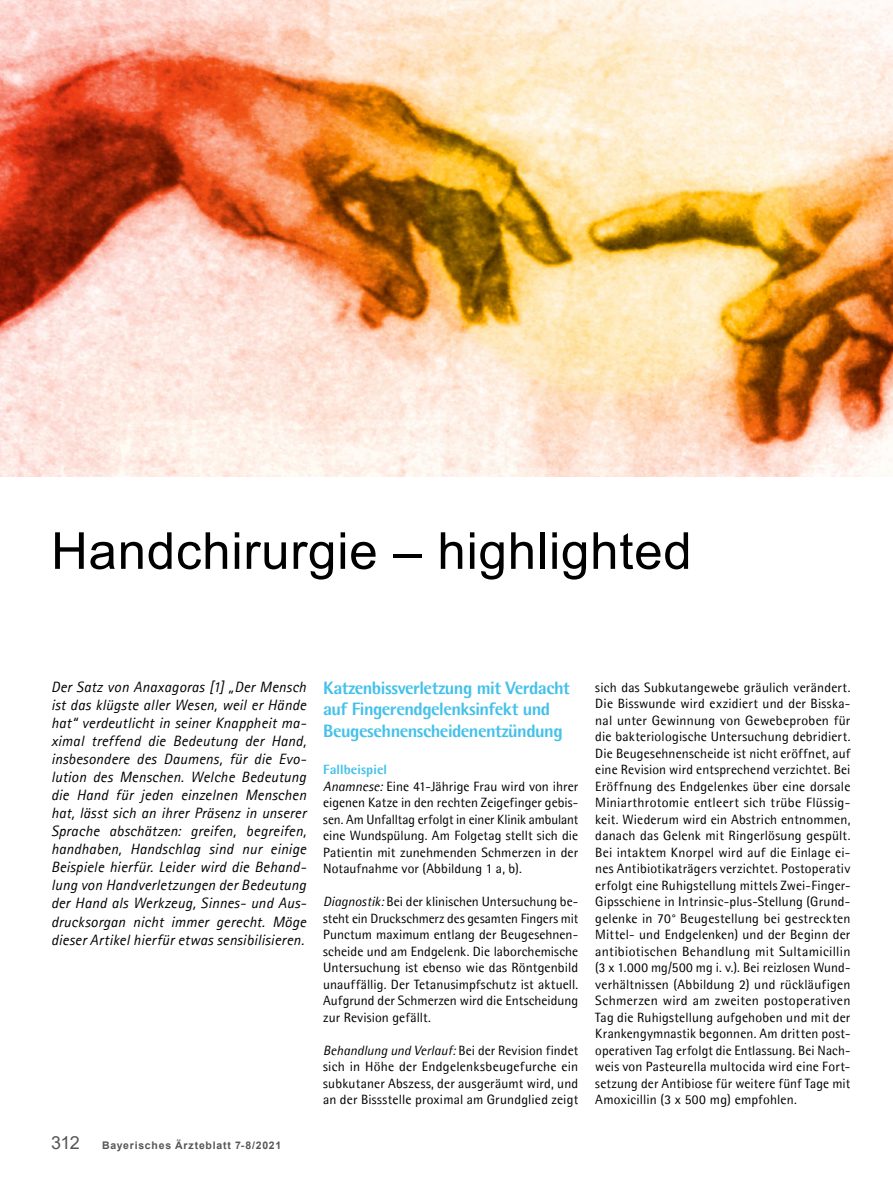
<style>
.page{position:relative;width:893px;height:1191px;background:#fff}
.page>*{position:absolute;margin:0;border:0;box-sizing:border-box;transform-origin:0 0}
.t1{font:51px "Arial";letter-spacing:.015em;color:#000}
.t2{font:800 18px/21px "Agfa Rotis Semisans";letter-spacing:-.03em;color:#44c1ea}
.t3{font:italic 15px/18px "Agfa Rotis Sans Serif";letter-spacing:.01em;color:#000;text-align:justify}
.t4{font:13.5px/16.5px "Agfa Rotis Semisans";letter-spacing:.005em;color:#000;text-align:justify}
.t5{font:700 10.5px "Arial";letter-spacing:.07em;color:#575654}
.s1{font-weight:400;font-size:18px}
.s2{font-weight:800;color:#44c1ea}
.s3{font-style:italic}
</style>
<div class="page">
<img style="left:0;top:0;width:893px;height:476px">
<h1 class="t1" style="left:51px;top:516px;width:642px">Handchirurgie – highlighted</h1>
<p class="t3" style="left:51px;top:678px;width:257px">Der Satz von Anaxagoras [1] „Der Mensch ist das klügste aller Wesen, weil er Hände hat“ verdeutlicht in seiner Knappheit ma&shy;ximal treffend die Bedeutung der Hand, insbesondere des Daumens, für die Evo&shy;lution des Menschen. Welche Bedeutung die Hand für jeden einzelnen Menschen hat, lässt sich an ihrer Präsenz in unserer Sprache abschätzen: greifen, begreifen, handhaben, Handschlag sind nur einige Beispiele hierfür. Leider wird die Behand&shy;lung von Handverletzungen der Bedeutung der Hand als Werkzeug, Sinnes- und Aus&shy;drucksorgan nicht immer gerecht. Möge dieser Artikel hierfür etwas sensibilisieren.</p>
<p class="t5" style="left:51px;top:1137px;width:232px"><span class="s1">312</span> Bayerisches Ärzteblatt 7-8/2021</p>
<h2 class="t2" style="left:323px;top:677px;width:248px">Katzenbissverletzung mit Verdacht auf Fingerendgelenksinfekt und<br>Beugesehnenscheidenentzündung</h2>
<p class="t4" style="left:323px;top:761px;width:257px;text-align:left"><span class="s2">Fallbeispiel<br></span><span class="s3">Anamnese:</span> Eine 41-Jährige Frau wird von ihrer eigenen Katze in den rechten Zeigefinger gebis&shy;sen. Am Unfalltag erfolgt in einer Klinik ambulant eine Wundspülung. Am Folgetag stellt sich die Patientin mit zunehmenden Schmerzen in der Notaufnahme vor (Abbildung 1 a, b).</p>
<p class="t4" style="left:323px;top:893px;width:257px"><span class="s3">Diagnostik:</span> Bei der klinischen Untersuchung be&shy;steht ein Druckschmerz des gesamten Fingers mit Punctum maximum entlang der Beugesehnen&shy;scheide und am Endgelenk. Die laborchemische Untersuchung ist ebenso wie das Röntgenbild unauffällig. Der Tetanusimpfschutz ist aktuell.<br>Aufgrund der Schmerzen wird die Entscheidung zur Revision gefällt.</p>
<p class="t4" style="left:323px;top:1041px;width:257px"><span class="s3">Behandlung und Verlauf:</span> Bei der Revision findet sich in Höhe der Endgelenksbeugefurche ein subkutaner Abszess, der ausgeräumt wird, und an der Bissstelle proximal am Grundglied zeigt</p>
<p class="t4" style="left:595px;top:678px;width:257px">sich das Subkutangewebe gräulich verändert.<br>Die Bisswunde wird exzidiert und der Bisska&shy;nal unter Gewinnung von Gewebeproben für die bakteriologische Untersuchung debridiert.<br>Die Beugesehnenscheide ist nicht eröffnet, auf eine Revision wird entsprechend verzichtet. Bei Eröffnung des Endgelenkes über eine dorsale Miniarthrotomie entleert sich trübe Flüssig&shy;keit. Wiederum wird ein Abstrich entnommen, danach das Gelenk mit Ringerlösung gespült.<br>Bei intaktem Knorpel wird auf die Einlage ei&shy;nes Antibiotikaträgers verzichtet. Postoperativ erfolgt eine Ruhigstellung mittels Zwei-Finger-Gipsschiene in Intrinsic-plus-Stellung (Grund&shy;gelenke in 70° Beugestellung bei gestreckten Mittel- und Endgelenken) und der Beginn der antibiotischen Behandlung mit Sultamicillin (3 x 1.000 mg/500 mg i. v.). Bei reizlosen Wund&shy;verhältnissen (Abbildung 2) und rückläufigen Schmerzen wird am zweiten postoperativen Tag die Ruhigstellung aufgehoben und mit der Krankengymnastik begonnen. Am dritten post&shy;operativen Tag erfolgt die Entlassung. Bei Nach&shy;weis von Pasteurella multocida wird eine Fort&shy;setzung der Antibiose für weitere fünf Tage mit Amoxicillin (3 x 500 mg) empfohlen.</p>
</div>
